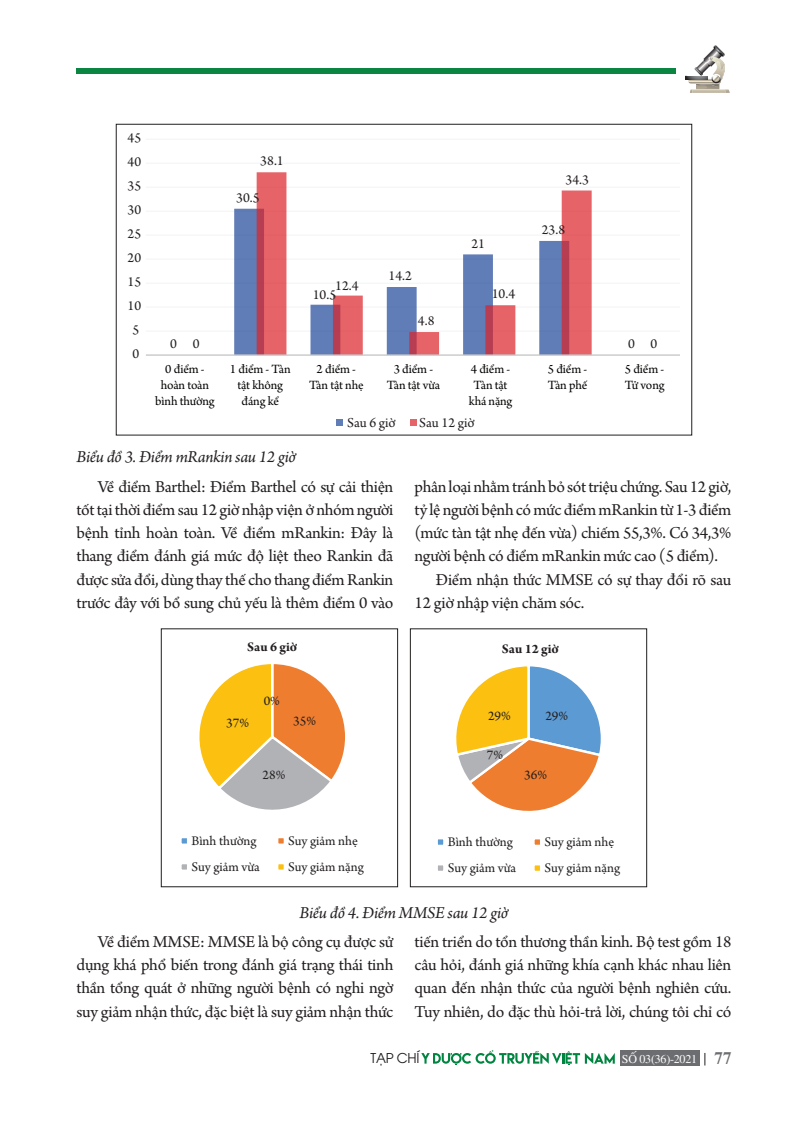
<style>
.page{position:relative;width:808px;height:1127px;background:#fff}
.page>*{position:absolute;margin:0;border:0;box-sizing:border-box;transform-origin:0 0}
.t1{font:17.55px/23.2px "Arno Pro";letter-spacing:-.02em;color:#231f20;text-align:justify}
.t2{font:italic 17.55px "Arno Pro";letter-spacing:-.015em;color:#231f20}
.t3{font:14.4px "Arno Pro";letter-spacing:.005em;color:#231f20}
.t4{font:13.95px "Arno Pro";color:#231f20}
.t5{font:700 13.95px "Arno Pro";color:#231f20}
.t6{font:13.5px "UTM Avo";letter-spacing:-.02em;color:#231f20}
.t7{font:13.35px/15.9px "Arno Pro";letter-spacing:-.015em;color:#040503;text-align:center}
.t8{font:12px "UTM Times";letter-spacing:-.02em;color:#fff}
.s1{font-family:"Times New Roman";font-weight:700;font-size:17.55px;color:#6c6d70}
</style>
<div class="page">
<div style="left:77px;top:68px;width:599px;height:6px;background:#0b8542"></div>
<svg style="left:685px;top:45px;width:45px;height:48px"></svg>
<svg style="left:421px;top:1050px;width:194px;height:15px"></svg>
<div style="left:619px;top:1050px;width:80px;height:16px;background:#6c6d70"></div>
<svg style="left:705px;top:1053px;width:1px;height:12px"></svg>
<hr style="left:146px;top:331px;width:534px;height:1px;background:#f2f3f4">
<hr style="left:146px;top:307px;width:534px;height:1px;background:#f2f3f4">
<hr style="left:146px;top:283px;width:534px;height:1px;background:#f2f3f4">
<hr style="left:146px;top:259px;width:534px;height:1px;background:#f2f3f4">
<hr style="left:146px;top:235px;width:534px;height:1px;background:#f2f3f4">
<hr style="left:146px;top:211px;width:534px;height:1px;background:#f2f3f4">
<hr style="left:146px;top:187px;width:534px;height:1px;background:#f2f3f4">
<hr style="left:146px;top:163px;width:534px;height:1px;background:#f2f3f4">
<hr style="left:146px;top:139px;width:534px;height:1px;background:#f2f3f4">
<svg style="left:234px;top:209px;width:23px;height:145px;background:#627cb5"></svg>
<svg style="left:257px;top:172px;width:335px;height:182px"></svg>
<hr style="left:146px;top:354px;width:534px;height:2px;background:#c7c8ca">
<div style="left:336px;top:419px;width:7px;height:7px;background:#607db7"></div>
<div style="left:410px;top:419px;width:7px;height:7px;background:#e66368"></div>
<svg style="left:199px;top:664px;width:146px;height:146px"></svg>
<div style="left:180px;top:837px;width:8px;height:8px;background:#5c9ad3"></div>
<div style="left:179px;top:836px;width:10px;height:10px;border:2px solid #fff"></div>
<div style="left:277px;top:837px;width:8px;height:8px;background:#ee7d2f"></div>
<div style="left:276px;top:836px;width:10px;height:10px;border:2px solid #fff"></div>
<div style="left:180px;top:863px;width:8px;height:8px;background:#b1b2b6"></div>
<div style="left:179px;top:862px;width:10px;height:10px;border:2px solid #fff"></div>
<div style="left:277px;top:863px;width:8px;height:8px;background:#fcc011"></div>
<div style="left:276px;top:862px;width:10px;height:10px;border:2px solid #fff"></div>
<svg style="left:456px;top:666px;width:145px;height:145px"></svg>
<div style="left:437px;top:838px;width:7px;height:8px;background:#5c9ad3"></div>
<div style="left:436px;top:837px;width:9px;height:10px;border:2px solid #fff"></div>
<div style="left:533px;top:838px;width:8px;height:8px;background:#ee7d2f"></div>
<div style="left:532px;top:837px;width:10px;height:10px;border:2px solid #fff"></div>
<div style="left:437px;top:864px;width:7px;height:8px;background:#b1b2b6"></div>
<div style="left:436px;top:863px;width:9px;height:10px;border:2px solid #fff"></div>
<div style="left:533px;top:864px;width:8px;height:8px;background:#fcc011"></div>
<div style="left:532px;top:863px;width:10px;height:10px;border:2px solid #fff"></div>
<div style="left:161px;top:629px;width:237px;height:258px;border:1px solid #211d1e"></div>
<div style="left:410px;top:629px;width:237px;height:258px;border:1px solid #211d1e"></div>
<p class="t3" style="left:128px;top:130px;width:15px">45</p>
<p class="t3" style="left:128px;top:154px;width:15px">40</p>
<p class="t3" style="left:128px;top:178px;width:15px">35</p>
<p class="t3" style="left:128px;top:202px;width:15px">30</p>
<p class="t3" style="left:128px;top:226px;width:15px">25</p>
<p class="t3" style="left:128px;top:250px;width:15px">20</p>
<p class="t3" style="left:128px;top:274px;width:15px">15</p>
<p class="t3" style="left:128px;top:298px;width:15px">10</p>
<p class="t3" style="left:132px;top:322px;width:8px">5</p>
<p class="t3" style="left:132px;top:346px;width:8px">0</p>
<p class="t3" style="left:170px;top:335px;width:8px">0</p>
<p class="t3" style="left:260px;top:153px;width:25px">38.1</p>
<p class="t3" style="left:236px;top:189px;width:25px">30.5</p>
<p class="t3" style="left:335px;top:277px;width:25px">12.4</p>
<p class="t3" style="left:313px;top:286px;width:25px">10.5</p>
<p class="t3" style="left:388px;top:267px;width:25px">14.2</p>
<p class="t3" style="left:418px;top:312px;width:18px">4.8</p>
<p class="t3" style="left:471px;top:236px;width:15px">21</p>
<p class="t3" style="left:492px;top:286px;width:25px">10.4</p>
<p class="t3" style="left:565px;top:171px;width:25px">34.3</p>
<p class="t3" style="left:542px;top:221px;width:25px">23.8</p>
<p class="t3" style="left:193px;top:335px;width:8px">0</p>
<p class="t3" style="left:628px;top:335px;width:8px">0</p>
<p class="t3" style="left:651px;top:335px;width:8px">0</p>
<p class="t7" style="left:155px;top:362px;width:61px">0 điểm - hoàn toàn bình thường</p>
<p class="t7" style="left:230px;top:362px;width:62px">1 điểm - Tàn tật không đáng kể</p>
<p class="t7" style="left:309px;top:362px;width:56px">2 điểm -<br>Tàn tật nhẹ</p>
<p class="t7" style="left:387px;top:362px;width:55px">3 điểm -<br>Tàn tật vừa</p>
<p class="t7" style="left:469px;top:362px;width:45px">4 điểm -<br>Tàn tật khá nặng</p>
<p class="t7" style="left:548px;top:362px;width:41px;text-align:left">5 điểm -<br>Tàn phế</p>
<p class="t7" style="left:625px;top:362px;width:41px;text-align:left">5 điểm -<br>Tử vong</p>
<p class="t3" style="left:347px;top:414px;width:50px">Sau 6 giờ</p>
<p class="t3" style="left:419px;top:414px;width:57px">Sau 12 giờ</p>
<p class="t2" style="left:77px;top:446px;width:221px">Biểu đồ 3. Điểm mRankin sau 12 giờ</p>
<p class="t1" style="left:77px;top:476px;width:318px;text-indent:21px">Về điểm Barthel: Điểm Barthel có sự cải thiện tốt tại thời điểm sau 12 giờ nhập viện ở nhóm người bệnh tỉnh hoàn toàn. Về điểm mRankin: Đây là thang điểm đánh giá mức độ liệt theo Rankin đã được sửa đổi, dùng thay thế cho thang điểm Rankin trước đây với bổ sung chủ yếu là thêm điểm 0 vào</p>
<p class="t1" style="left:415px;top:476px;width:318px">phân loại nhằm tránh bỏ sót triệu chứng. Sau 12 giờ,</p>
<p class="t1" style="left:415px;top:499px;width:318px">tỷ lệ người bệnh có mức điểm mRankin từ 1-3 điểm</p>
<p class="t1" style="left:415px;top:522px;width:318px">(mức tàn tật nhẹ đến vừa) chiếm 55,3%. Có 34,3%</p>
<p class="t1" style="left:415px;top:545px;width:305px">người bệnh có điểm mRankin mức cao (5 điểm).</p>
<p class="t1" style="left:436px;top:569px;width:297px">Điểm nhận thức MMSE có sự thay đổi rõ sau</p>
<p class="t1" style="left:415px;top:592px;width:171px">12 giờ nhập viện chăm sóc.</p>
<p class="t5" style="left:247px;top:639px;width:51px">Sau 6 giờ</p>
<p class="t4" style="left:226px;top:715px;width:24px">37%</p>
<p class="t4" style="left:264px;top:692px;width:18px">0%</p>
<p class="t4" style="left:293px;top:713px;width:24px">35%</p>
<p class="t4" style="left:262px;top:766px;width:24px">28%</p>
<p class="t5" style="left:502px;top:641px;width:58px">Sau 12 giờ</p>
<p class="t4" style="left:488px;top:708px;width:24px">29%</p>
<p class="t4" style="left:487px;top:746px;width:18px">7%</p>
<p class="t4" style="left:545px;top:708px;width:24px">29%</p>
<p class="t4" style="left:524px;top:767px;width:24px">36%</p>
<p class="t4" style="left:191px;top:832px;width:67px">Bình thường</p>
<p class="t4" style="left:288px;top:833px;width:71px">Suy giảm nhẹ</p>
<p class="t4" style="left:191px;top:859px;width:70px">Suy giảm vừa</p>
<p class="t4" style="left:288px;top:859px;width:77px">Suy giảm nặng</p>
<p class="t4" style="left:448px;top:834px;width:67px">Bình thường</p>
<p class="t4" style="left:544px;top:834px;width:71px">Suy giảm nhẹ</p>
<p class="t4" style="left:448px;top:860px;width:70px">Suy giảm vừa</p>
<p class="t4" style="left:544px;top:860px;width:77px">Suy giảm nặng</p>
<p class="t2" style="left:300px;top:903px;width:210px">Biểu đồ 4. Điểm MMSE sau 12 giờ</p>
<p class="t1" style="left:77px;top:931px;width:318px;text-indent:21px">Về điểm MMSE: MMSE là bộ công cụ được sử dụng khá phổ biến trong đánh giá trạng thái tinh thần tổng quát ở những người bệnh có nghi ngờ suy giảm nhận thức, đặc biệt là suy giảm nhận thức</p>
<p class="t1" style="left:415px;top:931px;width:318px">tiến triển do tổn thương thần kinh. Bộ test gồm 18 câu hỏi, đánh giá những khía cạnh khác nhau liên quan đến nhận thức của người bệnh nghiên cứu.<br>Tuy nhiên, do đặc thù hỏi-trả lời, chúng tôi chỉ có</p>
<p class="t6" style="left:370px;top:1048px;width:51px">TẠP CHÍ</p>
<p class="t8" style="left:622px;top:1051px;width:111px">SỐ 03(36)-2021 <span class="s1">77</span></p>
</div>
